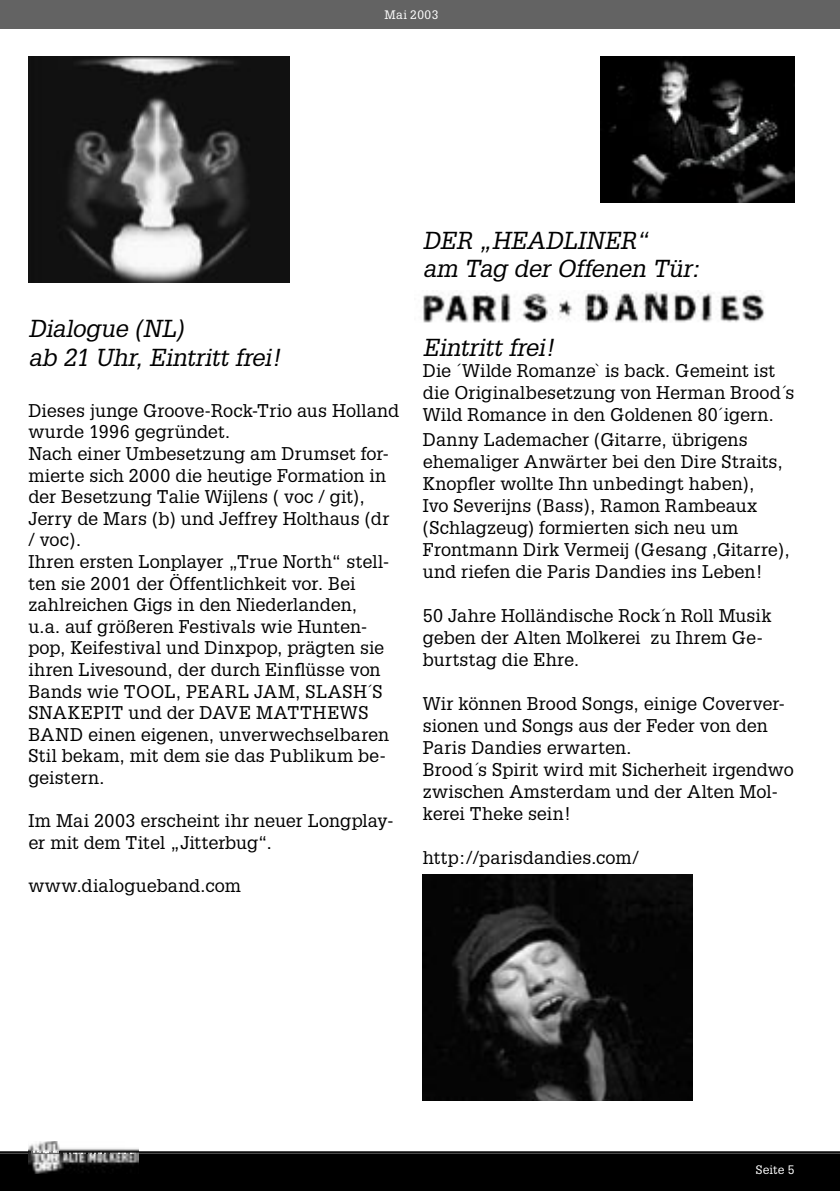
<style>
.page{position:relative;width:840px;height:1191px;background:#fff}
.page>*{position:absolute;margin:0;border:0;box-sizing:border-box;transform-origin:0 0}
.t1{font:italic 24px/28.8px "Glypha";letter-spacing:-.01em;color:#000}
.t2{font:18px/21.6px "Glypha";letter-spacing:.005em;color:#000}
.t3{font:12px "Glypha";letter-spacing:.03em;color:#fff}
</style>
<div class="page">
<img style="left:422px;top:874px;width:270px;height:226px">
<img style="left:423px;top:290px;width:342px;height:33px">
<img style="left:600px;top:57px;width:194px;height:145px">
<img style="left:28px;top:57px;width:261px;height:225px">
<svg style="left:0;top:1151px;width:839px;height:40px;background:#030303"></svg>
<div style="left:0;top:0;width:839px;height:28px;background:#636363"></div>
<img style="left:28px;top:1141px;width:111px;height:10px">
<img style="left:28px;top:1151px;width:111px;height:23px">
<p class="t3" style="left:384px;top:7px;width:55px">Mai 2003</p>
<h1 class="t1" style="left:28px;top:314px;width:254px">Dialogue (NL)<br>ab 21 Uhr, Eintritt frei!</h1>
<p class="t2" style="left:28px;top:399px;width:372px">Dieses junge Groove-Rock-Trio aus Holland wurde 1996 gegründet.<br>Nach einer Umbesetzung am Drumset for&shy;mierte sich 2000 die heutige Formation in der Besetzung Talie Wijlens ( voc / git), Jerry de Mars (b) und Jeffrey Holthaus (dr / voc).<br>Ihren ersten Lonplayer „True North“ stell&shy;ten sie 2001 der Öffentlichkeit vor. Bei zahlreichen Gigs in den Niederlanden,<br>u.a. auf größeren Festivals wie Hunten&shy;pop, Keifestival und Dinxpop, prägten sie ihren Livesound, der durch Einflüsse von Bands wie TOOL, PEARL JAM, SLASH´S SNAKEPIT und der DAVE MATTHEWS BAND einen eigenen, unverwechselbaren Stil bekam, mit dem sie das Publikum be&shy;geistern.</p>
<p class="t2" style="left:28px;top:809px;width:366px">Im Mai 2003 erscheint ihr neuer Longplay&shy;er mit dem Titel „Jitterbug“.</p>
<p class="t2" style="left:28px;top:874px;width:214px">www.dialogueband.com</p>
<h1 class="t1" style="left:422px;top:225px;width:279px">DER „HEADLINER“<br>am Tag der Offenen Tür:</h1>
<h1 class="t1" style="left:422px;top:332px;width:133px">Eintritt frei!</h1>
<p class="t2" style="left:422px;top:360px;width:373px">Die ´Wilde Romanze` is back. Gemeint ist die Originalbesetzung von Herman Brood´s<br>Wild Romance in den Goldenen 80´igern.</p>
<p class="t2" style="left:422px;top:428px;width:368px">Danny Lademacher (Gitarre, übrigens ehemaliger Anwärter bei den Dire Straits, Knopfler wollte Ihn unbedingt haben),<br>Ivo Severijns (Bass), Ramon Rambeaux (Schlagzeug) formierten sich neu um Frontmann Dirk Vermeij (Gesang ,Gitarre), und riefen die Paris Dandies ins Leben!</p>
<p class="t2" style="left:422px;top:604px;width:350px">50 Jahre Holländische Rock´n Roll Musik geben der Alten Molkerei zu Ihrem Ge&shy;burtstag die Ehre.</p>
<p class="t2" style="left:422px;top:692px;width:372px">Wir können Brood Songs, einige Coverver&shy;sionen und Songs aus der Feder von den Paris Dandies erwarten.<br>Brood´s Spirit wird mit Sicherheit irgendwo zwischen Amsterdam und der Alten Mol&shy;kerei Theke sein!</p>
<p class="t2" style="left:422px;top:846px;width:217px">http://parisdandies.com/</p>
<p class="t3" style="left:755px;top:1162px;width:40px">Seite 5</p>
</div>
